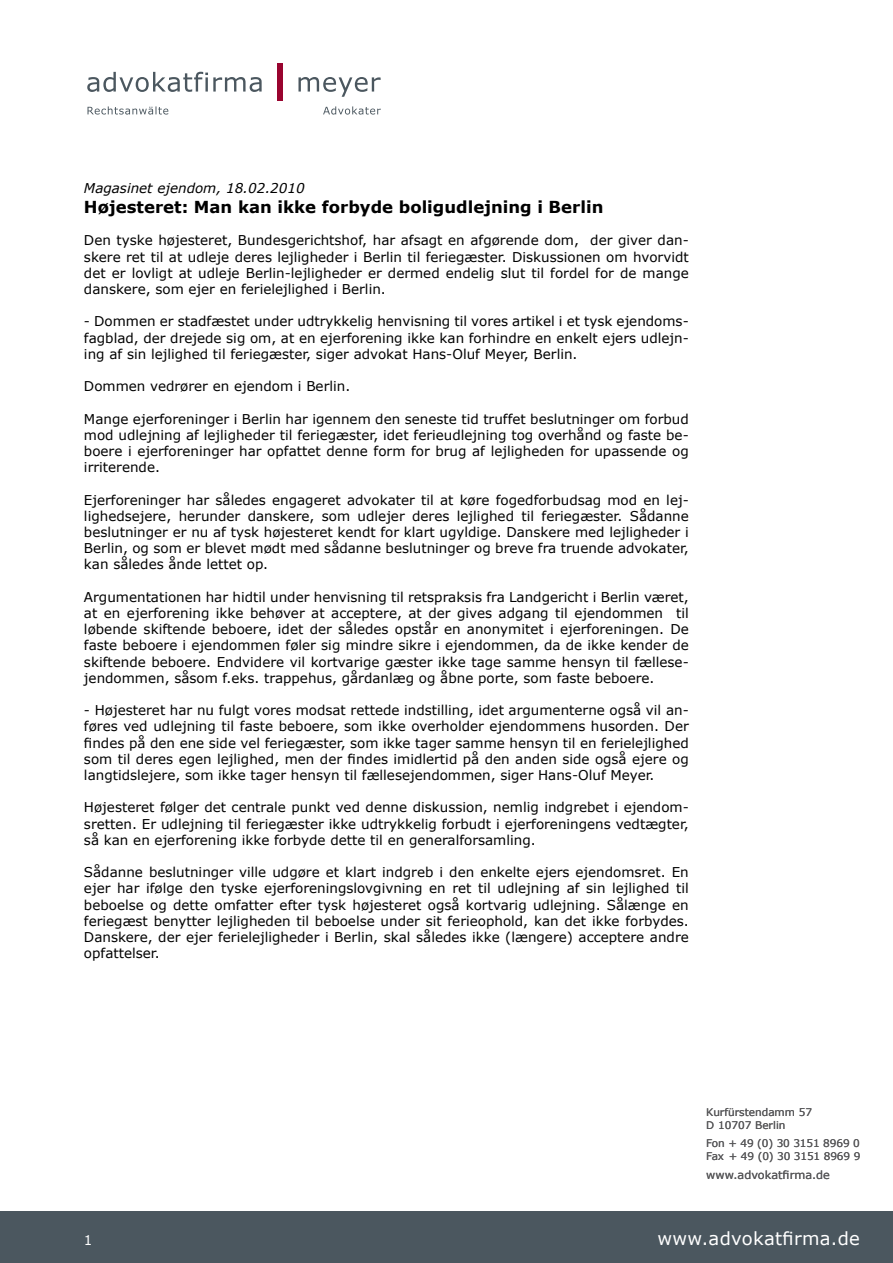
<style>
.page{position:relative;width:893px;height:1263px;background:#fff}
.page>*{position:absolute;margin:0;border:0;box-sizing:border-box;transform-origin:0 0}
.t1{font:18px "Verdana";letter-spacing:.015em;color:#fff}
.t2{font:700 16.5px "Verdana";color:#000}
.t3{font:13.5px/16.2px "Verdana";color:#000;text-align:justify}
.t4{font:italic 13.5px "Verdana";color:#000}
.t5{font:13.5px "Verdana";color:#fff}
.t6{font:11.25px "Verdana";color:#58585a}
.t7{font:10.5px/12.6px "Verdana";color:#58585a}
</style>
<div class="page">
<div style="left:0;top:1212px;width:893px;height:51px;background:#4b575f"></div>
<svg style="left:298px;top:77px;width:83px;height:20px"></svg>
<div style="left:278px;top:64px;width:5px;height:37px;background:#99042f"></div>
<svg style="left:87px;top:72px;width:175px;height:20px"></svg>
<svg style="left:88px;top:106px;width:293px;height:9px"></svg>
<p class="t4" style="left:84px;top:180px;width:222px">Magasinet ejendom, 18.02.2010</p>
<p class="t2" style="left:84px;top:196px;width:521px">Højesteret: Man kan ikke forbyde boligudlejning i Berlin</p>
<p class="t3" style="left:84px;top:232px;width:606px">Den tyske højesteret, Bundesgerichtshof, har afsagt en afgørende dom, der giver dan&shy;skere ret til at udleje deres lejligheder i Berlin til feriegæster. Diskussionen om hvorvidt det er lovligt at udleje Berlin-lejligheder er dermed endelig slut til fordel for de mange danskere, som ejer en ferielejlighed i Berlin.</p>
<p class="t3" style="left:84px;top:313px;width:606px">- Dommen er stadfæstet under udtrykkelig henvisning til vores artikel i et tysk ejendoms&shy;fagblad, der drejede sig om, at en ejerforening ikke kan forhindre en enkelt ejers udlejn&shy;ing af sin lejlighed til feriegæster, siger advokat Hans-Oluf Meyer, Berlin.</p>
<p class="t3" style="left:84px;top:378px;width:268px">Dommen vedrører en ejendom i Berlin.</p>
<p class="t3" style="left:84px;top:410px;width:606px">Mange ejerforeninger i Berlin har igennem den seneste tid truffet beslutninger om forbud mod udlejning af lejligheder til feriegæster, idet ferieudlejning tog overhånd og faste be&shy;boere i ejerforeninger har opfattet denne form for brug af lejligheden for upassende og irriterende.</p>
<p class="t3" style="left:84px;top:491px;width:606px">Ejerforeninger har således engageret advokater til at køre fogedforbudsag mod en lej&shy;lighedsejere, herunder danskere, som udlejer deres lejlighed til feriegæster. Sådanne beslutninger er nu af tysk højesteret kendt for klart ugyldige. Danskere med lejligheder i Berlin, og som er blevet mødt med sådanne beslutninger og breve fra truende advokater, kan således ånde lettet op.</p>
<p class="t3" style="left:84px;top:588px;width:606px">Argumentationen har hidtil under henvisning til retspraksis fra Landgericht i Berlin været, at en ejerforening ikke behøver at acceptere, at der gives adgang til ejendommen til løbende skiftende beboere, idet der således opstår en anonymitet i ejerforeningen. De faste beboere i ejendommen føler sig mindre sikre i ejendommen, da de ikke kender de skiftende beboere. Endvidere vil kortvarige gæster ikke tage samme hensyn til fællese&shy;jendommen, såsom f.eks. trappehus, gårdanlæg og åbne porte, som faste beboere.</p>
<p class="t3" style="left:84px;top:702px;width:606px">- Højesteret har nu fulgt vores modsat rettede indstilling, idet argumenterne også vil an&shy;føres ved udlejning til faste beboere, som ikke overholder ejendommens husorden. Der findes på den ene side vel feriegæster, som ikke tager samme hensyn til en ferielejlighed som til deres egen lejlighed, men der findes imidlertid på den anden side også ejere og langtidslejere, som ikke tager hensyn til fællesejendommen, siger Hans-Oluf Meyer.</p>
<p class="t3" style="left:84px;top:799px;width:606px">Højesteret følger det centrale punkt ved denne diskussion, nemlig indgrebet i ejendom&shy;sretten. Er udlejning til feriegæster ikke udtrykkelig forbudt i ejerforeningens vedtægter, så kan en ejerforening ikke forbyde dette til en generalforsamling.</p>
<p class="t3" style="left:84px;top:864px;width:606px">Sådanne beslutninger ville udgøre et klart indgreb i den enkelte ejers ejendomsret. En ejer har ifølge den tyske ejerforeningslovgivning en ret til udlejning af sin lejlighed til beboelse og dette omfatter efter tysk højesteret også kortvarig udlejning. Sålænge en feriegæst benytter lejligheden til beboelse under sit ferieophold, kan det ikke forbydes.<br>Danskere, der ejer ferielejligheder i Berlin, skal således ikke (længere) acceptere andre opfattelser.</p>
<p class="t7" style="left:706px;top:1106px;width:107px">Kurfürstendamm 57<br>D 10707 Berlin</p>
<p class="t7" style="left:706px;top:1137px;width:156px">Fon + 49 (0) 30 3151 8969 0<br>Fax + 49 (0) 30 3151 8969 9</p>
<p class="t6" style="left:706px;top:1168px;width:125px">www.advokatfirma.de</p>
<p class="t5" style="left:84px;top:1231px;width:10px">1</p>
<h1 class="t1" style="left:657px;top:1227px;width:204px">www.advokatfirma.de</h1>
</div>
